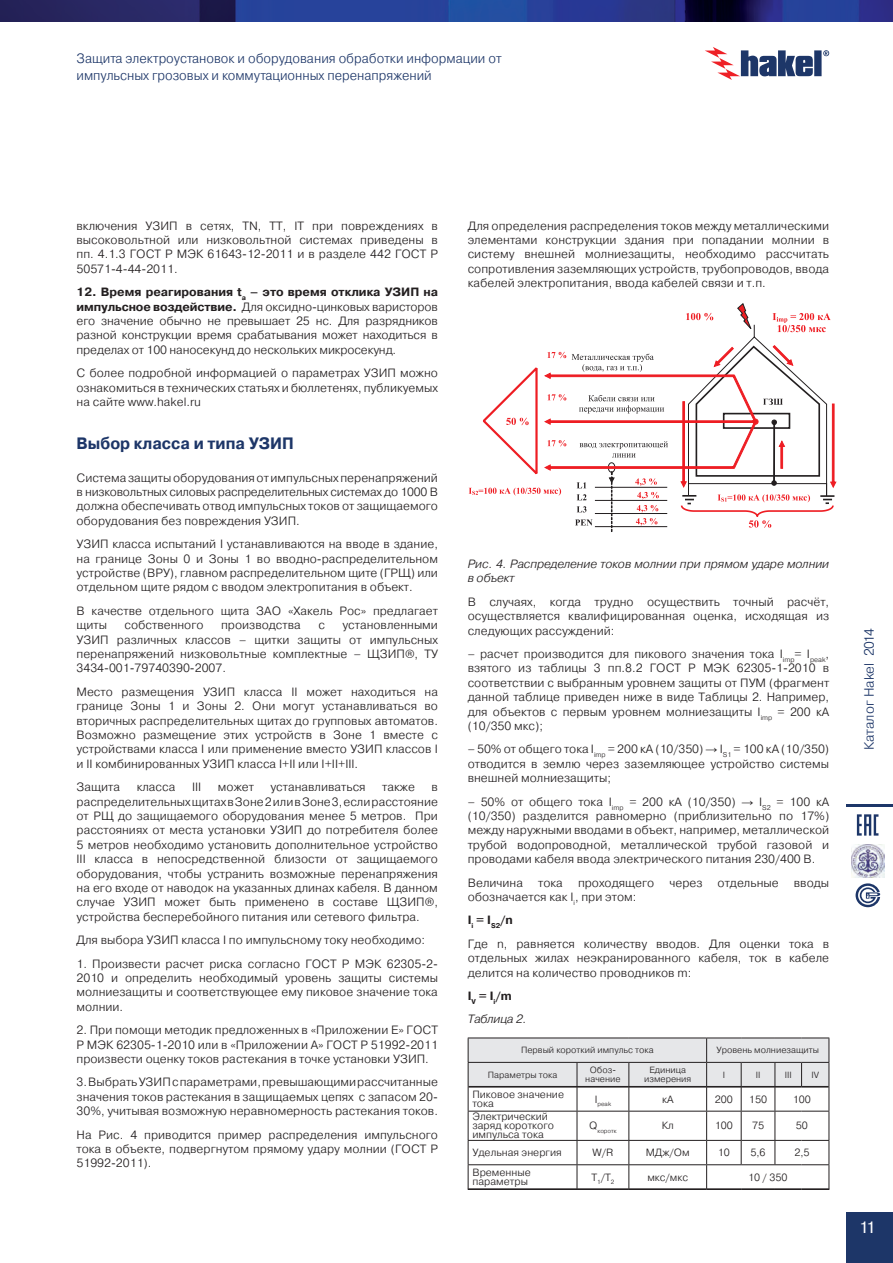
<style>
.page{position:relative;width:893px;height:1263px;background:#fff}
.page>*{position:absolute;margin:0;border:0;box-sizing:border-box;transform-origin:0 0}
.t1{font:700 16.5px "Pragmatica";color:#1d3668;scale:.95 1}
.t2{font:16.5px "Pragmatica";color:#fff}
.t3{font:300 13.5px/16.2px "Pragmatica";color:#1d3668;scale:.95 1}
.t4{font:300 13.5px "Pragmatica";color:#1d3668}
.t5{font:300 12px/14.4px "Pragmatica";color:#231f20;text-align:justify}
.t6{font:italic 300 12px/14.4px "Pragmatica";color:#231f20}
.t7{font:300 10.5px/9px "Pragmatica";color:#231f20}
.t8{font:300 9px/9px "Pragmatica";color:#231f20;text-align:center}
.t9{font:300 6.15px "Pragmatica";color:#231f20}
.s1{font-weight:700}
.s2{font-family:"Arial Narrow";font-weight:400}
.s3{font-weight:700;font-style:normal}
</style>
<div class="page">
<img style="left:0;top:0;width:893px;height:21px">
<svg style="left:705px;top:47px;width:124px;height:33px"></svg>
<hr style="left:846px;top:804px;width:47px;height:2px;background:#1d3668">
<div style="left:846px;top:1212px;width:47px;height:51px;background:#1d3668"></div>
<svg style="left:855px;top:883px;width:25px;height:24px"></svg>
<svg style="left:857px;top:814px;width:21px;height:22px"></svg>
<img style="left:851px;top:845px;width:33px;height:33px">
<svg style="left:469px;top:303px;width:367px;height:229px"></svg>
<svg style="left:468px;top:1037px;width:362px;height:153px"></svg>
<p class="t3" style="left:77px;top:50px;width:449px">Защита электроустановок и оборудования обработки информации от импульсных грозовых и коммутационных перенапряжений</p>
<p class="t5" style="left:77px;top:218px;width:363px">включения УЗИП в сетях, TN, TT, IT при повреждениях в высоковольтной или низковольтной системах приведены в пп. 4.1.3 ГОСТ Р МЭК 61643-12-2011 и в разделе 442 ГОСТ Р 50571-4-44-2011.</p>
<p class="t5" style="left:77px;top:285px;width:363px"><span class="s1">12. Время реагирования t</span><sub>a</sub> <span class="s1">– это время отклика УЗИП на импульсное воздействие.</span> Для оксидно-цинковых варисторов его значение обычно не превышает 25 нс. Для разрядников разной конструкции время срабатывания может находиться в пределах от 100 наносекунд до нескольких микросекунд.</p>
<p class="t5" style="left:77px;top:366px;width:363px">С более подробной информацией о параметрах УЗИП можно ознакомиться в технических статьях и бюллетенях, публикуемых на сайте www.hakel.ru</p>
<h1 class="t1" style="left:77px;top:433px;width:230px">Выбор класса и типа УЗИП</h1>
<p class="t5" style="left:77px;top:470px;width:363px">Система защиты оборудования от импульсных перенапряжений в низковольтных силовых распределительных системах до 1000 В должна обеспечивать отвод импульсных токов от защищаемого оборудования без повреждения УЗИП.</p>
<p class="t5" style="left:77px;top:537px;width:363px">УЗИП класса испытаний I устанавливаются на вводе в здание, на границе Зоны 0 и Зоны 1 во вводно-распределительном устройстве (ВРУ), главном распределительном щите (ГРЩ) или отдельном щите рядом с вводом электропитания в объект.</p>
<p class="t5" style="left:77px;top:603px;width:363px">В качестве отдельного щита ЗАО «Хакель Рос» предлагает щиты</p>
<p class="t5" style="left:125px;top:618px;width:80px">собственного</p>
<p class="t5" style="left:221px;top:618px;width:81px">производства</p>
<p class="t5" style="left:318px;top:618px;width:8px">с</p>
<p class="t5" style="left:77px;top:618px;width:363px;text-indent:266px">установленными УЗИП различных классов – щитки защиты от импульсных перенапряжений низковольтные комплектные – ЩЗИП®, ТУ 3434-001-79740390-2007.</p>
<p class="t5" style="left:77px;top:684px;width:363px">Место размещения УЗИП класса II может находиться на границе Зоны 1 и Зоны 2. Они могут устанавливаться во вторичных распределительных щитах до групповых автоматов.<br>Возможно размещение этих устройств в Зоне 1 вместе с устройствами класса I или применение вместо УЗИП классов I и II комбинированных УЗИП класса I+II или I+II+III.</p>
<p class="t5" style="left:77px;top:780px;width:45px">Защита</p>
<p class="t5" style="left:137px;top:780px;width:40px">класса</p>
<p class="t5" style="left:192px;top:780px;width:11px">III</p>
<p class="t5" style="left:218px;top:780px;width:37px">может</p>
<p class="t5" style="left:271px;top:780px;width:97px">устанавливаться</p>
<p class="t5" style="left:382px;top:780px;width:34px">также</p>
<p class="t5" style="left:77px;top:780px;width:363px;text-indent:355px">в распределительных щитах в Зоне 2 или в Зоне 3, если расстояние от РЩ до защищаемого оборудования менее 5 метров. При расстояниях от места установки УЗИП до потребителя более 5 метров необходимо установить дополнительное устройство III класса в непосредственной близости от защищаемого оборудования, чтобы устранить возможные перенапряжения на его входе от наводок на указанных длинах кабеля. В данном случае УЗИП может быть применено в составе ЩЗИП®, устройства бесперебойного питания или сетевого фильтра.</p>
<p class="t5" style="left:77px;top:933px;width:350px">Для выбора УЗИП класса I по импульсному току необходимо:</p>
<p class="t5" style="left:77px;top:956px;width:363px">1. Произвести расчет риска согласно ГОСТ Р МЭК 62305-2- 2010 и определить необходимый уровень защиты системы молниезащиты и соответствующее ему пиковое значение тока молнии.</p>
<p class="t5" style="left:77px;top:1023px;width:363px">2. При помощи методик предложенных в «Приложении Е» ГОСТ Р МЭК 62305-1-2010 или в «Приложении А» ГОСТ Р 51992-2011 произвести оценку токов растекания в точке установки УЗИП.</p>
<p class="t5" style="left:77px;top:1075px;width:363px">3. Выбрать УЗИП с параметрами, превышающими рассчитанные значения токов растекания в защищаемых цепях с запасом 20- 30%, учитывая возможную неравномерность растекания токов.</p>
<p class="t5" style="left:77px;top:1127px;width:363px">На Рис. 4 приводится пример распределения импульсного тока в объекте, подвергнутом прямому удару молнии (ГОСТ Р 51992-2011).</p>
<p class="t5" style="left:468px;top:218px;width:363px">Для определения распределения токов между металлическими элементами конструкции здания при попадании молнии в систему внешней молниезащиты, необходимо рассчитать сопротивления заземляющих устройств, трубопроводов, ввода кабелей электропитания, ввода кабелей связи и т.п.</p>
<p class="t6" style="left:468px;top:556px;width:363px">Рис. 4. Распределение токов молнии при прямом ударе молнии в объект</p>
<p class="t5" style="left:468px;top:594px;width:363px">В случаях, когда трудно осуществить точный расчёт, осуществляется квалифицированная оценка, исходящая из следующих рассуждений:</p>
<p class="t5" style="left:468px;top:646px;width:363px">– расчет производится для пикового значения тока I<sub>imp</sub>= I<sub>peak</sub>, взятого из таблицы 3 пп.8.2 ГОСТ Р МЭК 62305-1-2010 в соответствии с выбранным уровнем защиты от ПУМ (фрагмент данной таблице приведен ниже в виде Таблицы 2. Например, для объектов с первым уровнем молниезащиты I<sub>imp</sub> = 200 кА (10/350 мкс);</p>
<p class="t5" style="left:468px;top:742px;width:363px">– 50% от общего тока I<sub>imp</sub> = 200 кА (10/350) <span class="s2">→</span> I<sub>S1</sub> = 100 кА (10/350) отводится в землю через заземляющее устройство системы внешней молниезащиты;</p>
<p class="t5" style="left:468px;top:794px;width:363px">– 50% от общего тока I<sub>imp</sub> = 200 кА (10/350) <span class="s2">→</span> I<sub>S2</sub> = 100 кА (10/350) разделится равномерно (приблизительно по 17%) между наружными вводами в объект, например, металлической трубой водопроводной, металлической трубой газовой и проводами кабеля ввода электрического питания 230/400 В.</p>
<p class="t5" style="left:468px;top:875px;width:57px">Величина</p>
<p class="t5" style="left:538px;top:875px;width:26px">тока</p>
<p class="t5" style="left:578px;top:875px;width:78px">проходящего</p>
<p class="t5" style="left:669px;top:875px;width:35px">через</p>
<p class="t5" style="left:718px;top:875px;width:63px">отдельные</p>
<p class="t5" style="left:794px;top:875px;width:37px">вводы</p>
<p class="t5" style="left:468px;top:885px;width:363px;line-height:23.4px;text-align:left">обозначается как I<sub>i</sub>, при этом:<br><span class="s1">I</span><sub>i</sub> <span class="s1">= I</span><sub>S2</sub><span class="s1">/n<br></span>Где n, равняется количеству вводов. Для оценки тока в</p>
<p class="t5" style="left:468px;top:951px;width:363px">отдельных жилах неэкранированного кабеля, ток в кабеле делится на количество проводников m:</p>
<p class="t6" style="left:468px;top:984px;width:61px;line-height:23.4px"><span class="s3">I</span><sub>V</sub> <span class="s3">= I</span><sub>i</sub><span class="s3">/m<br></span>Таблица 2.</p>
<p class="t8" style="left:521px;top:1045px;width:134px">Первый короткий импульс тока</p>
<p class="t8" style="left:717px;top:1045px;width:104px">Уровень молниезащиты</p>
<p class="t8" style="left:488px;top:1070px;width:71px">Параметры тока</p>
<p class="t8" style="left:585px;top:1065px;width:37px">Обоз&shy;начение</p>
<p class="t8" style="left:644px;top:1065px;width:49px">Единица измерения</p>
<p class="t8" style="left:723px;top:1070px;width:4px">I</p>
<p class="t8" style="left:756px;top:1070px;width:6px">II</p>
<p class="t8" style="left:785px;top:1070px;width:8px">III</p>
<p class="t8" style="left:811px;top:1070px;width:9px">IV</p>
<p class="t7" style="left:472px;top:1090px;width:93px">Пиковое значение тока</p>
<p class="t9" style="left:595px;top:1100px;width:18px"><sup>I</sup>peak</p>
<p class="t7" style="left:662px;top:1094px;width:13px">кА</p>
<p class="t7" style="left:715px;top:1094px;width:20px">200</p>
<p class="t7" style="left:749px;top:1094px;width:20px">150</p>
<p class="t7" style="left:793px;top:1094px;width:20px">100</p>
<p class="t7" style="left:472px;top:1112px;width:83px">Электрический заряд короткого импульса тока</p>
<p class="t9" style="left:589px;top:1127px;width:29px"><sup>Q</sup>коротк</p>
<p class="t7" style="left:662px;top:1121px;width:14px">Кл</p>
<p class="t7" style="left:715px;top:1121px;width:20px">100</p>
<p class="t7" style="left:752px;top:1121px;width:14px">75</p>
<p class="t7" style="left:796px;top:1121px;width:14px">50</p>
<p class="t7" style="left:472px;top:1148px;width:91px">Удельная энергия</p>
<p class="t7" style="left:592px;top:1148px;width:22px">W/R</p>
<p class="t7" style="left:646px;top:1148px;width:45px">МДж/Ом</p>
<p class="t7" style="left:718px;top:1148px;width:14px">10</p>
<p class="t7" style="left:750px;top:1148px;width:17px">5,6</p>
<p class="t7" style="left:794px;top:1148px;width:17px">2,5</p>
<p class="t7" style="left:472px;top:1168px;width:60px">Временные параметры</p>
<p class="t7" style="left:591px;top:1172px;width:24px">Т<sub>1</sub>/Т<sub>2</sub></p>
<p class="t7" style="left:647px;top:1172px;width:42px">мкс/мкс</p>
<p class="t7" style="left:748px;top:1172px;width:41px">10 / 350</p>
<p class="t4" style="left:861px;top:750px;width:123px;rotate:-90deg">Каталог Hakel 2014</p>
<h1 class="t2" style="left:859px;top:1217px;width:18px">11</h1>
</div>
